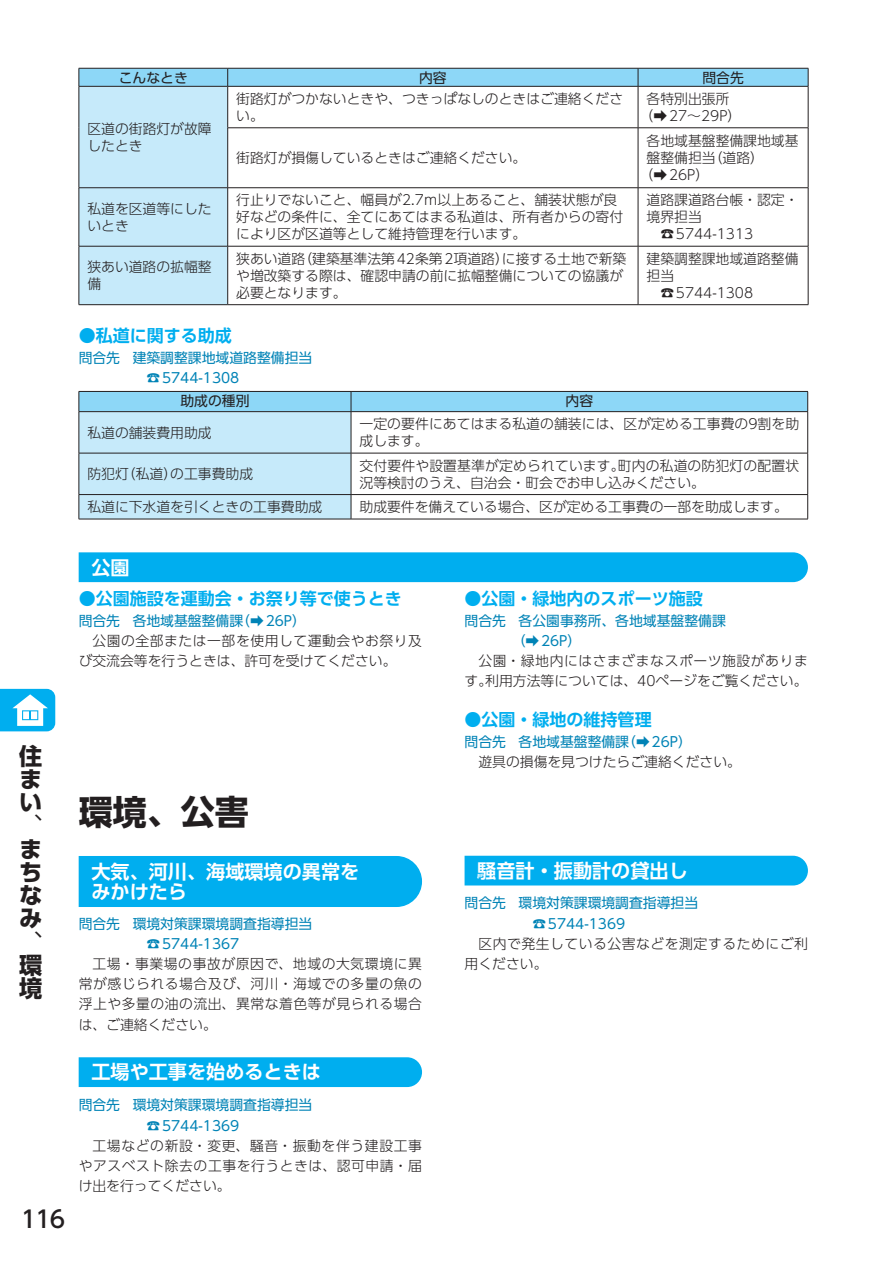
<style>
.page{position:relative;width:893px;height:1263px;background:#fff}
.page>*{position:absolute;margin:0;border:0;box-sizing:border-box;transform-origin:0 0}
.t1{font:700 34.05px "UD Shin Go Pro";color:#231f20}
.t2{font:500 23.4px "UD Shin Go Pro";color:#231f20}
.t3{font:700 23.25px "UD Shin Go Pro";color:#231f20}
.t4{font:23.25px "Koz Go Pr 6 N";color:#231f20}
.t5{font:700 19.2px/20.2px "UD Shin Go Pro De";color:#fff}
.t6{font:700 16.95px "UD Shin Go Pro De";color:#00aeef}
.t7{font:300 13.8px/17px "UD Shin Go Pro";color:#231f20}
.t8{font:13.8px/20.2px "UD Shin Go Pro";color:#0083b6}
.t9{font:300 13.8px/20.2px "UD Shin Go Pro";letter-spacing:.04em;color:#231f20}
.t10{font:300 13.8px/20.2px "UD Shin Go Pro";letter-spacing:.02em;color:#231f20}
.t11{font:13.8px "UD Shin Go Pro";color:#231f20}
</style>
<div class="page">
<svg style="left:79px;top:68px;width:730px;height:237px"></svg>
<hr style="left:79px;top:86px;width:149px;height:1px;background:#231f20">
<hr style="left:228px;top:86px;width:410px;height:1px;background:#231f20">
<hr style="left:638px;top:86px;width:170px;height:1px;background:#231f20">
<hr style="left:79px;top:87px;width:1px;height:41px;background:#231f20">
<hr style="left:227px;top:87px;width:1px;height:41px;background:#231f20">
<hr style="left:638px;top:87px;width:1px;height:41px;background:#231f20">
<hr style="left:808px;top:87px;width:1px;height:41px;background:#231f20">
<hr style="left:79px;top:128px;width:1px;height:60px;background:#231f20">
<hr style="left:227px;top:128px;width:411px;height:1px;background:#231f20">
<hr style="left:227px;top:128px;width:1px;height:60px;background:#231f20">
<hr style="left:638px;top:128px;width:170px;height:1px;background:#231f20">
<hr style="left:638px;top:128px;width:1px;height:60px;background:#231f20">
<hr style="left:808px;top:128px;width:1px;height:60px;background:#231f20">
<hr style="left:79px;top:187px;width:149px;height:1px;background:#231f20">
<hr style="left:79px;top:188px;width:1px;height:58px;background:#231f20">
<hr style="left:228px;top:187px;width:410px;height:1px;background:#231f20">
<hr style="left:227px;top:188px;width:1px;height:58px;background:#231f20">
<hr style="left:638px;top:187px;width:170px;height:1px;background:#231f20">
<hr style="left:638px;top:188px;width:1px;height:58px;background:#231f20">
<hr style="left:808px;top:188px;width:1px;height:58px;background:#231f20">
<hr style="left:79px;top:246px;width:149px;height:1px;background:#231f20">
<hr style="left:79px;top:246px;width:1px;height:58px;background:#231f20">
<hr style="left:228px;top:246px;width:410px;height:1px;background:#231f20">
<hr style="left:227px;top:246px;width:1px;height:58px;background:#231f20">
<hr style="left:638px;top:246px;width:170px;height:1px;background:#231f20">
<hr style="left:638px;top:246px;width:1px;height:58px;background:#231f20">
<hr style="left:808px;top:246px;width:1px;height:58px;background:#231f20">
<hr style="left:79px;top:304px;width:149px;height:1px;background:#231f20">
<hr style="left:228px;top:304px;width:410px;height:1px;background:#231f20">
<hr style="left:638px;top:304px;width:170px;height:1px;background:#231f20">
<svg style="left:79px;top:391px;width:729px;height:128px"></svg>
<hr style="left:79px;top:519px;width:272px;height:1px;background:#231f20">
<hr style="left:351px;top:519px;width:457px;height:1px;background:#231f20">
<div style="left:79px;top:552px;width:729px;height:30px;background:#00aeef"></div>
<div style="left:79px;top:856px;width:343px;height:51px;background:#00aeef"></div>
<div style="left:79px;top:1057px;width:343px;height:30px;background:#00aeef"></div>
<div style="left:465px;top:856px;width:343px;height:29px;background:#00aeef"></div>
<svg style="left:0;top:689px;width:55px;height:42px"></svg>
<p class="t11" style="left:119px;top:66px;width:71px">こんなとき</p>
<p class="t11" style="left:419px;top:66px;width:29px">内容</p>
<p class="t11" style="left:702px;top:66px;width:43px">問合先</p>
<p class="t7" style="left:87px;top:120px;width:126px">区道の街路灯が故障したとき</p>
<p class="t7" style="left:236px;top:90px;width:388px">街路灯がつかないときや、つきっぱなしのときはご連絡ください。</p>
<p class="t7" style="left:640px;top:90px;width:103px;text-align:center">各特別出張所（➡27～29P）</p>
<p class="t7" style="left:236px;top:149px;width:292px">街路灯が損傷しているときはご連絡ください。</p>
<p class="t7" style="left:647px;top:132px;width:154px">各地域基盤整備課地域基</p>
<p class="t7" style="left:647px;top:149px;width:119px">盤整備担当（道路）</p>
<p class="t7" style="left:640px;top:166px;width:71px">（➡26P）</p>
<p class="t7" style="left:87px;top:200px;width:126px">私道を区道等にしたいとき</p>
<p class="t7" style="left:236px;top:191px;width:388px">行止りでないこと、幅員が2.7ｍ以上あること、舗装状態が良好などの条件に、全てにあてはまる私道は、所有者からの寄付により区が区道等として維持管理を行います。</p>
<p class="t7" style="left:646px;top:191px;width:154px">道路課道路台帳・認定・境界担当　　☎5744-1313</p>
<p class="t7" style="left:87px;top:258px;width:126px">狭あい道路の拡幅整備</p>
<p class="t7" style="left:236px;top:249px;width:392px">狭あい道路（建築基準法第42条第2項道路）に接する土地で新築や増改築する際は、確認申請の前に拡幅整備についての協議が必要となります。</p>
<p class="t7" style="left:646px;top:249px;width:154px">建築調整課地域道路整備担当　<br>　☎5744-1308</p>
<p class="t6" style="left:79px;top:322px;width:155px">●私道に関する助成</p>
<p class="t8" style="left:133px;top:347px;width:181px;text-indent:-54px">問合先 建築調整課地域道路整備担当　☎5744-1308</p>
<p class="t11" style="left:180px;top:389px;width:71px">助成の種別</p>
<p class="t11" style="left:566px;top:389px;width:29px">内容</p>
<p class="t7" style="left:87px;top:423px;width:126px">私道の舗装費用助成</p>
<p class="t7" style="left:359px;top:415px;width:441px">一定の要件にあてはまる私道の舗装には、区が定める工事費の9割を助成します。</p>
<p class="t7" style="left:87px;top:465px;width:167px">防犯灯（私道）の工事費助成</p>
<p class="t7" style="left:359px;top:456px;width:441px">交付要件や設置基準が定められています。町内の私道の防犯灯の配置状況等検討のうえ、自治会・町会でお申し込みください。</p>
<p class="t7" style="left:87px;top:498px;width:236px">私道に下水道を引くときの工事費助成</p>
<p class="t7" style="left:359px;top:498px;width:430px">助成要件を備えている場合、区が定める工事費の一部を助成します。</p>
<h3 class="t5" style="left:91px;top:556px;width:40px">公園</h3>
<p class="t6" style="left:79px;top:585px;width:325px">●公園施設を運動会・お祭り等で使うとき</p>
<p class="t8" style="left:79px;top:610px;width:229px">問合先 各地域基盤整備課（➡26P）</p>
<p class="t9" style="left:79px;top:630px;width:345px">　公園の全部または一部を使用して運動会やお祭り及び交流会等を行うときは、許可を受けてください。</p>
<h3 class="t3" style="left:19px;top:737px;width:25px">住</h3>
<h3 class="t3" style="left:19px;top:760px;width:25px">ま</h3>
<h3 class="t3" style="left:19px;top:783px;width:25px">い</h3>
<h3 class="t4" style="left:19px;top:813px;width:25px">、</h3>
<h3 class="t3" style="left:19px;top:830px;width:25px">ま</h3>
<h3 class="t3" style="left:19px;top:853px;width:25px">ち</h3>
<h3 class="t3" style="left:19px;top:876px;width:25px">な</h3>
<h3 class="t3" style="left:19px;top:899px;width:25px">み</h3>
<h3 class="t4" style="left:19px;top:929px;width:25px">、</h3>
<h3 class="t3" style="left:19px;top:946px;width:25px">環</h3>
<h3 class="t3" style="left:19px;top:969px;width:25px">境</h3>
<h2 class="t2" style="left:21px;top:1200px;width:45px">116</h2>
<h1 class="t1" style="left:79px;top:784px;width:172px">環境、公害</h1>
<h3 class="t5" style="left:91px;top:861px;width:269px">大気、河川、海域環境の異常をみかけたら</h3>
<p class="t8" style="left:133px;top:913px;width:181px;text-indent:-54px">問合先 環境対策課環境調査指導担当　☎5744-1367</p>
<p class="t7" style="left:79px;top:953px;width:345px;line-height:20.2px;text-align:justify">　工場・事業場の事故が原因で、地域の大気環境に異常が感じられる場合及び、河川・海域での多量の魚の浮上や多量の油の流出、異常な着色等が見られる場合は、ご連絡ください。</p>
<h3 class="t5" style="left:91px;top:1061px;width:231px">工場や工事を始めるときは</h3>
<p class="t8" style="left:133px;top:1094px;width:181px;text-indent:-54px">問合先 環境対策課環境調査指導担当　☎5744-1369</p>
<p class="t7" style="left:79px;top:1135px;width:345px;line-height:20.2px;text-align:justify">　工場などの新設・変更、騒音・振動を伴う建設工事やアスベスト除去の工事を行うときは、認可申請・届け出を行ってください。</p>
<p class="t6" style="left:465px;top:585px;width:240px">●公園・緑地内のスポーツ施設</p>
<p class="t8" style="left:512px;top:610px;width:216px;text-indent:-47px">問合先 各公園事務所、各地域基盤整備課（➡26P）</p>
<p class="t10" style="left:465px;top:650px;width:345px">　公園・緑地内にはさまざまなスポーツ施設があります。利用方法等については、40ページをご覧ください。</p>
<p class="t6" style="left:465px;top:706px;width:189px">●公園・緑地の維持管理</p>
<p class="t8" style="left:465px;top:731px;width:229px">問合先 各地域基盤整備課（➡26P）</p>
<p class="t7" style="left:465px;top:753px;width:278px">　遊具の損傷を見つけたらご連絡ください。</p>
<h3 class="t5" style="left:477px;top:860px;width:212px">騒音計・振動計の貸出し</h3>
<p class="t8" style="left:519px;top:892px;width:181px;text-indent:-54px">問合先 環境対策課環境調査指導担当　☎5744-1369</p>
<p class="t9" style="left:465px;top:933px;width:345px;text-indent:14px">区内で発生している公害などを測定するためにご利用ください。</p>
</div>
